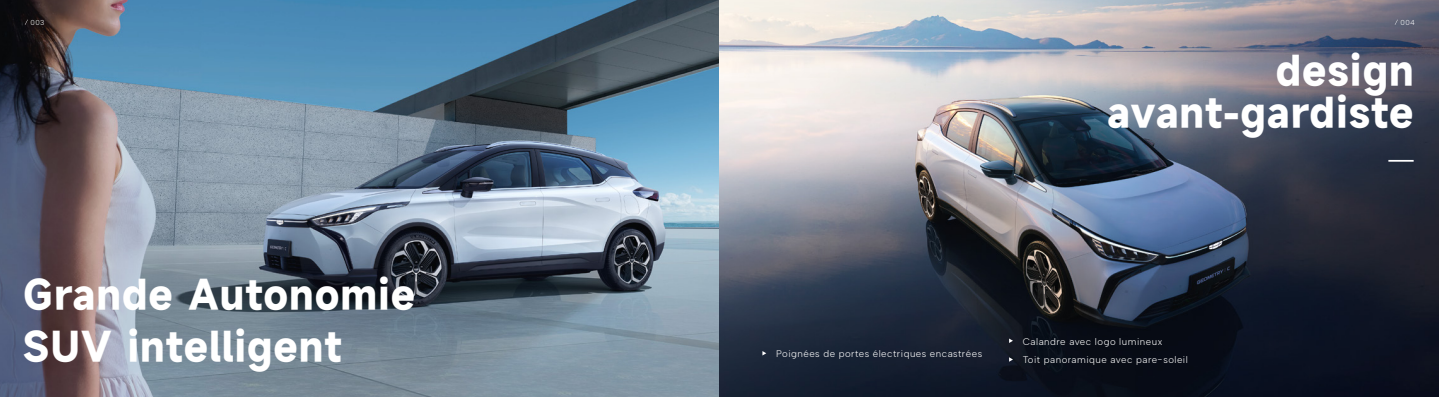
<style>
.page{position:relative;width:1439px;height:397px;background:#fff}
.page>*{position:absolute;margin:0;border:0;box-sizing:border-box;transform-origin:0 0}
.t1{font:700 38.5px/52.5px "Mi Sans";letter-spacing:.025em;color:#fff}
.t2{font:300 9.62px/18.4px "Albert Sans";letter-spacing:.05em;color:#fff}
.t3{font:300 7.17px "Albert Sans";color:#fff}
</style>
<div class="page">
<img style="left:0;top:0;width:1439px;height:397px">
<svg style="left:762px;top:351px;width:4px;height:4px"></svg>
<svg style="left:1009px;top:338px;width:4px;height:5px"></svg>
<svg style="left:1009px;top:357px;width:4px;height:5px"></svg>
<hr style="left:1388px;top:160px;width:25px;height:2px;background:#fff">
<svg style="left:25px;top:20px;width:3px;height:5px"></svg>
<svg style="left:1394px;top:20px;width:3px;height:5px"></svg>
<p class="t3" style="left:31px;top:18px;width:15px">003</p>
<p class="t3" style="left:1400px;top:18px;width:16px">004</p>
<h1 class="t1" style="left:23px;top:265px;width:394px">Grande Autonomie<br>SUV intelligent</h1>
<h1 class="t1" style="left:1107px;top:47px;width:308px;line-height:42px;text-align:right">design avant-gardiste</h1>
<p class="t2" style="left:776px;top:344px;width:208px">Poignées de portes électriques encastrées</p>
<p class="t2" style="left:1022px;top:332px;width:167px">Calandre avec logo lumineux<br>Toit panoramique avec pare-soleil</p>
</div>
